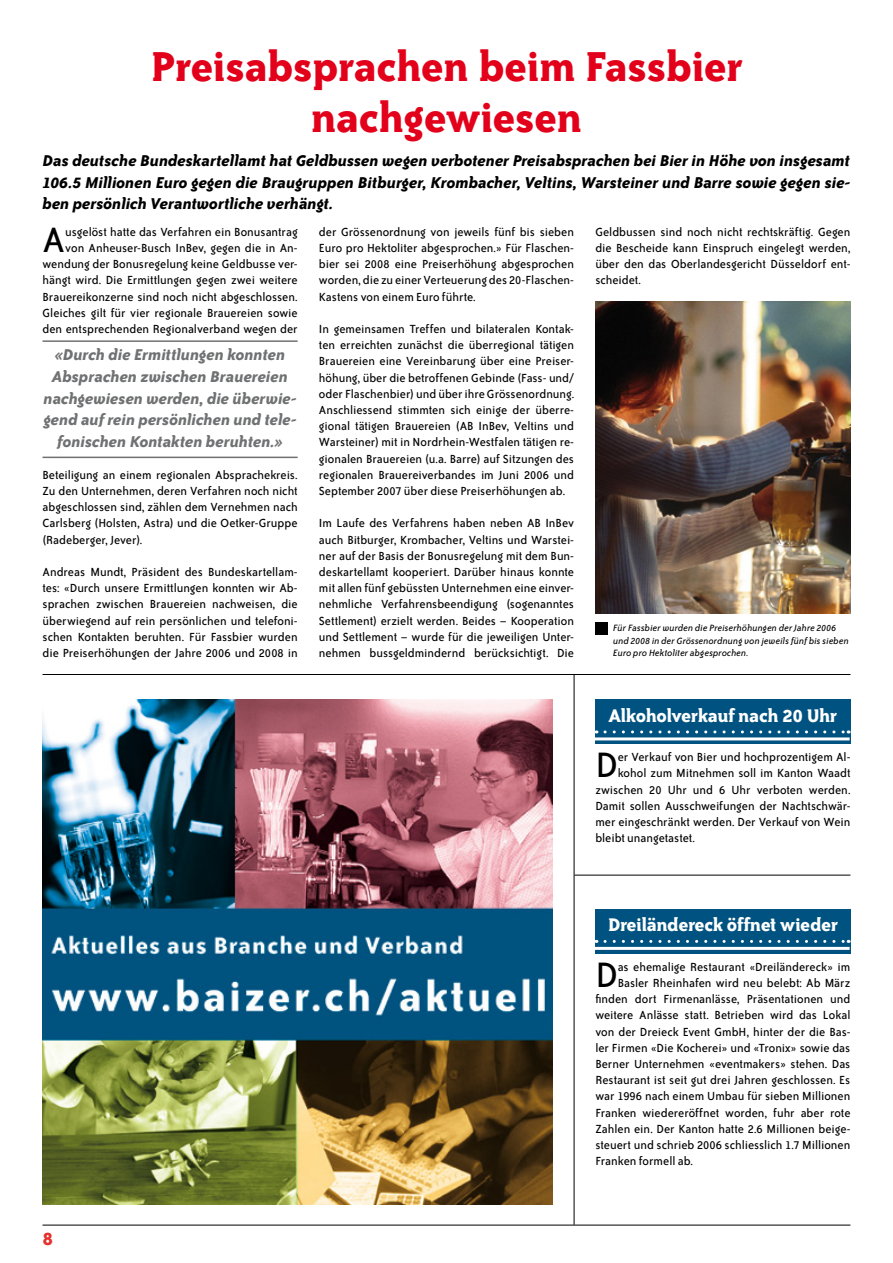
<style>
.page{position:relative;width:893px;height:1263px;background:#fff}
.page>*{position:absolute;margin:0;border:0;box-sizing:border-box;transform-origin:0 0}
.t1{font:700 48px/51px "Bailey Quad ITC";letter-spacing:-.015em;color:#e2001a;text-align:center}
.t2{font:40.5px "Bailey Sans ITC";color:#000}
.t3{font:700 21px "Bailey Quad ITC";letter-spacing:-.015em;color:#fff}
.t4{font:700 21px "Bailey Sans ITC";color:#e4312b}
.t5{font:italic 700 18px/21.6px "Bailey Sans ITC";letter-spacing:-.01em;color:#000;text-align:justify}
.t6{font:italic 700 18px/21.6px "Bailey Sans ITC";letter-spacing:-.01em;color:#707172;text-align:center}
.t7{font:13.5px/16.2px "Bailey Sans ITC";letter-spacing:-.005em;color:#000;text-align:justify}
.t8{font:italic 10.5px/12.6px "Bailey Sans ITC";letter-spacing:.005em;color:#000}
</style>
<div class="page">
<hr style="left:43px;top:1225px;width:807px;height:1px;background:#000">
<hr style="left:43px;top:340px;width:255px;height:2px;background:#707172">
<hr style="left:43px;top:457px;width:255px;height:1px;background:#707172">
<div style="left:595px;top:623px;width:12px;height:12px;background:#000"></div>
<img style="left:595px;top:301px;width:255px;height:313px">
<img style="left:43px;top:699px;width:510px;height:505px">
<hr style="left:43px;top:674px;width:807px;height:1px;background:#000">
<hr style="left:574px;top:675px;width:1px;height:550px;background:#000">
<div style="left:595px;top:699px;width:255px;height:45px;background:#005380"></div>
<svg style="left:605px;top:730px;width:244px;height:3px"></svg>
<hr style="left:594px;top:737px;width:256px;height:3px;background:#fff">
<hr style="left:574px;top:875px;width:276px;height:1px;background:#000">
<div style="left:595px;top:909px;width:255px;height:45px;background:#005380"></div>
<svg style="left:605px;top:940px;width:244px;height:3px"></svg>
<hr style="left:594px;top:947px;width:256px;height:3px;background:#fff">
<h1 class="t1" style="left:151px;top:40px;width:593px">Preisabsprachen beim Fassbier nachgewiesen</h1>
<p class="t5" style="left:43px;top:150px;width:809px">Das deutsche Bundeskartellamt hat Geldbussen wegen verbotener Preisabsprachen bei Bier in Höhe von insgesamt 106.5 Millionen Euro gegen die Braugruppen Bitburger, Krombacher, Veltins, Warsteiner und Barre sowie gegen sie&shy;ben persönlich Verantwortliche verhängt.</p>
<p class="t7" style="left:43px;top:224px;width:257px;text-align:right">usgelöst hatte das Verfahren ein Bonusantrag<br>von Anheuser-Busch InBev, gegen die in An&shy;wendung der Bonusregelung keine Geldbusse ver&shy;hängt wird. Die Ermittlungen gegen zwei weitere Brauereikonzerne sind noch nicht abgeschlossen.<br>Gleiches gilt für vier regionale Brauereien sowie den entsprechenden Regionalverband wegen der</p>
<h2 class="t2" style="left:43px;top:218px;width:24px">A</h2>
<h3 class="t6" style="left:44px;top:344px;width:254px">«Durch die Ermittlungen konnten Absprachen zwischen Brauereien nachgewiesen werden, die überwie&shy;gend auf rein persönlichen und tele&shy;fonischen Kontakten beruhten.»</h3>
<p class="t7" style="left:43px;top:467px;width:257px">Beteiligung an einem regionalen Absprachekreis.<br>Zu den Unternehmen, deren Verfahren noch nicht abgeschlossen sind, zählen dem Vernehmen nach Carlsberg (Holsten, Astra) und die Oetker-Gruppe (Radeberger, Jever).</p>
<p class="t7" style="left:43px;top:564px;width:257px">Andreas Mundt, Präsident des Bundeskartellam&shy;tes: «Durch unsere Ermittlungen konnten wir Ab&shy;sprachen zwischen Brauereien nachweisen, die überwiegend auf rein persönlichen und telefoni&shy;schen Kontakten beruhten. Für Fassbier wurden die Preiserhöhungen der Jahre 2006 und 2008 in</p>
<p class="t7" style="left:319px;top:224px;width:257px">der Grössenordnung von jeweils fünf bis sieben Euro pro Hektoliter abgesprochen.» Für Flaschen&shy;bier sei 2008 eine Preiserhöhung abgesprochen worden, die zu einer Verteuerung des 20-Flaschen-Kastens von einem Euro führte.</p>
<p class="t7" style="left:319px;top:321px;width:257px">In gemeinsamen Treffen und bilateralen Kontak&shy;ten erreichten zunächst die überregional tätigen Brauereien eine Vereinbarung über eine Preiser&shy;höhung, über die betroffenen Gebinde (Fass- und/ oder Flaschenbier) und über ihre Grössenordnung.<br>Anschliessend stimmten sich einige der überre&shy;gional tätigen Brauereien (AB InBev, Veltins und Warsteiner) mit in Nordrhein-Westfalen tätigen re&shy;gionalen Brauereien (u.a. Barre) auf Sitzungen des regionalen Brauereiverbandes im Juni 2006 und September 2007 über diese Preiserhöhungen ab.</p>
<p class="t7" style="left:319px;top:515px;width:257px">Im Laufe des Verfahrens haben neben AB InBev auch Bitburger, Krombacher, Veltins und Warstei&shy;ner auf der Basis der Bonusregelung mit dem Bun&shy;deskartellamt kooperiert. Darüber hinaus konnte mit allen fünf gebüssten Unternehmen eine einver&shy;nehmliche Verfahrensbeendigung (sogenanntes Settlement) erzielt werden. Beides – Kooperation und Settlement – wurde für die jeweiligen Unter&shy;nehmen bussgeldmindernd berücksichtigt. Die</p>
<p class="t7" style="left:595px;top:224px;width:257px">Geldbussen sind noch nicht rechtskräftig. Gegen die Bescheide kann Einspruch eingelegt werden, über den das Oberlandesgericht Düsseldorf ent&shy;scheidet.</p>
<p class="t8" style="left:613px;top:622px;width:237px">Für Fassbier wurden die Preiserhöhungen der Jahre 2006 und 2008 in der Grössenordnung von jeweils fünf bis sieben<br>Euro pro Hektoliter abgesprochen.</p>
<h3 class="t3" style="left:609px;top:704px;width:229px">Alkoholverkauf nach 20 Uhr</h3>
<h2 class="t2" style="left:595px;top:744px;width:24px">D</h2>
<p class="t7" style="left:618px;top:749px;width:234px">er Verkauf von Bier und hochprozentigem Al-</p>
<p class="t7" style="left:618px;top:765px;width:234px">kohol zum Mitnehmen soll im Kanton Waadt</p>
<p class="t7" style="left:595px;top:782px;width:257px">zwischen 20 Uhr und 6 Uhr verboten werden.</p>
<p class="t7" style="left:595px;top:798px;width:257px">Damit sollen Ausschweifungen der Nachtschwär-</p>
<p class="t7" style="left:595px;top:814px;width:257px">mer eingeschränkt werden. Der Verkauf von Wein</p>
<p class="t7" style="left:595px;top:830px;width:101px">bleibt unangetastet.</p>
<h3 class="t4" style="left:43px;top:1228px;width:12px">8</h3>
<h3 class="t3" style="left:608px;top:913px;width:231px">Dreiländereck öffnet wieder</h3>
<h2 class="t2" style="left:595px;top:953px;width:24px">D</h2>
<p class="t7" style="left:618px;top:959px;width:234px">as ehemalige Restaurant «Dreiländereck» im</p>
<p class="t7" style="left:618px;top:975px;width:234px">Basler Rheinhafen wird neu belebt: Ab März</p>
<p class="t7" style="left:595px;top:991px;width:257px">finden dort Firmenanlässe, Präsentationen und</p>
<p class="t7" style="left:595px;top:1007px;width:257px">weitere Anlässe statt. Betrieben wird das Lokal</p>
<p class="t7" style="left:595px;top:1023px;width:257px">von der Dreieck Event GmbH, hinter der die Bas-</p>
<p class="t7" style="left:595px;top:1040px;width:257px">ler Firmen «Die Kocherei» und «Tronix» sowie das</p>
<p class="t7" style="left:595px;top:1056px;width:257px">Berner Unternehmen «eventmakers» stehen. Das</p>
<p class="t7" style="left:595px;top:1072px;width:257px">Restaurant ist seit gut drei Jahren geschlossen. Es</p>
<p class="t7" style="left:595px;top:1088px;width:257px">war 1996 nach einem Umbau für sieben Millionen</p>
<p class="t7" style="left:595px;top:1104px;width:257px">Franken wiedereröffnet worden, fuhr aber rote</p>
<p class="t7" style="left:595px;top:1121px;width:257px">Zahlen ein. Der Kanton hatte 2.6 Millionen beige-</p>
<p class="t7" style="left:595px;top:1137px;width:257px">steuert und schrieb 2006 schliesslich 1.7 Millionen</p>
<p class="t7" style="left:595px;top:1153px;width:99px">Franken formell ab.</p>
</div>
